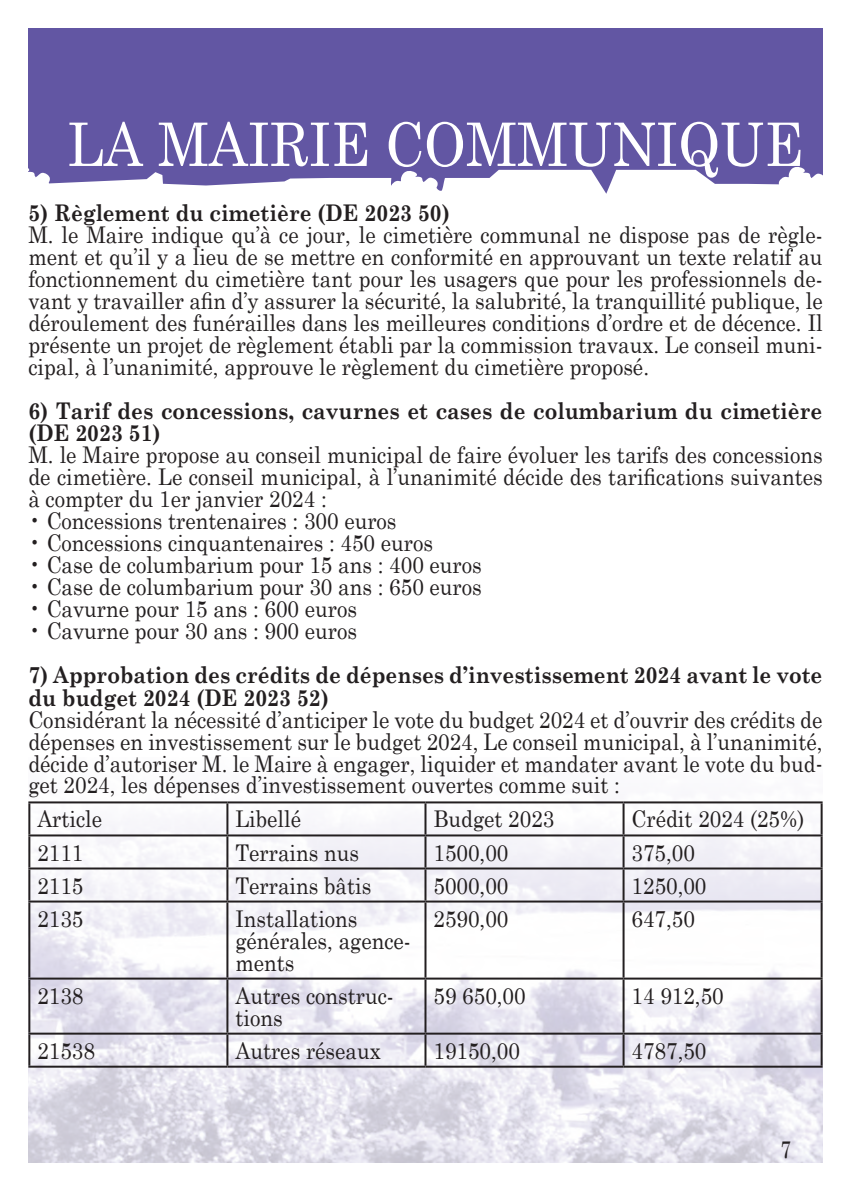
<style>
.page{position:relative;width:851px;height:1191px;background:#fff}
.page>*{position:absolute;margin:0;border:0;box-sizing:border-box;transform-origin:0 0}
.t1{font:60px "Century Schoolbook";color:#fff;scale:.9 1}
.t2{font:24px "Century Schoolbook";color:#231f20;scale:.8 1}
.t3{font:23px/22px "Century Schoolbook";color:#231f20;text-align:justify;scale:.9 1}
.t4{font:700 23px/22px "Century Schoolbook";color:#231f20;scale:.9 1}
</style>
<div class="page">
<img style="left:28px;top:803px;width:794px;height:359px">
<svg style="left:28px;top:28px;width:794px;height:166px;fill:#6256a3"></svg>
<hr style="left:28px;top:801px;width:199px;height:2px;background:#231f20">
<hr style="left:28px;top:803px;width:2px;height:31px;background:#231f20">
<hr style="left:227px;top:801px;width:198px;height:2px;background:#231f20">
<hr style="left:226px;top:803px;width:2px;height:31px;background:#231f20">
<hr style="left:425px;top:801px;width:198px;height:2px;background:#231f20">
<hr style="left:424px;top:803px;width:2px;height:31px;background:#231f20">
<hr style="left:623px;top:801px;width:199px;height:2px;background:#231f20">
<hr style="left:622px;top:803px;width:2px;height:31px;background:#231f20">
<hr style="left:820px;top:803px;width:2px;height:31px;background:#231f20">
<hr style="left:28px;top:834px;width:199px;height:2px;background:#231f20">
<hr style="left:28px;top:836px;width:2px;height:31px;background:#231f20">
<hr style="left:227px;top:834px;width:198px;height:2px;background:#231f20">
<hr style="left:226px;top:836px;width:2px;height:31px;background:#231f20">
<hr style="left:425px;top:834px;width:198px;height:2px;background:#231f20">
<hr style="left:424px;top:836px;width:2px;height:31px;background:#231f20">
<hr style="left:623px;top:834px;width:199px;height:2px;background:#231f20">
<hr style="left:622px;top:836px;width:2px;height:31px;background:#231f20">
<hr style="left:820px;top:836px;width:2px;height:31px;background:#231f20">
<hr style="left:28px;top:867px;width:199px;height:2px;background:#231f20">
<hr style="left:28px;top:869px;width:2px;height:31px;background:#231f20">
<hr style="left:227px;top:867px;width:198px;height:2px;background:#231f20">
<hr style="left:226px;top:869px;width:2px;height:31px;background:#231f20">
<hr style="left:425px;top:867px;width:198px;height:2px;background:#231f20">
<hr style="left:424px;top:869px;width:2px;height:31px;background:#231f20">
<hr style="left:623px;top:867px;width:199px;height:2px;background:#231f20">
<hr style="left:622px;top:869px;width:2px;height:31px;background:#231f20">
<hr style="left:820px;top:869px;width:2px;height:31px;background:#231f20">
<hr style="left:28px;top:900px;width:199px;height:2px;background:#231f20">
<hr style="left:28px;top:902px;width:2px;height:75px;background:#231f20">
<hr style="left:227px;top:900px;width:198px;height:2px;background:#231f20">
<hr style="left:226px;top:902px;width:2px;height:75px;background:#231f20">
<hr style="left:425px;top:900px;width:198px;height:2px;background:#231f20">
<hr style="left:424px;top:902px;width:2px;height:75px;background:#231f20">
<hr style="left:623px;top:900px;width:199px;height:2px;background:#231f20">
<hr style="left:622px;top:902px;width:2px;height:75px;background:#231f20">
<hr style="left:820px;top:902px;width:2px;height:75px;background:#231f20">
<hr style="left:28px;top:977px;width:199px;height:2px;background:#231f20">
<hr style="left:28px;top:979px;width:2px;height:53px;background:#231f20">
<hr style="left:227px;top:977px;width:198px;height:2px;background:#231f20">
<hr style="left:226px;top:979px;width:2px;height:53px;background:#231f20">
<hr style="left:425px;top:977px;width:198px;height:2px;background:#231f20">
<hr style="left:424px;top:979px;width:2px;height:53px;background:#231f20">
<hr style="left:623px;top:977px;width:199px;height:2px;background:#231f20">
<hr style="left:622px;top:979px;width:2px;height:53px;background:#231f20">
<hr style="left:820px;top:979px;width:2px;height:53px;background:#231f20">
<hr style="left:28px;top:1032px;width:199px;height:2px;background:#231f20">
<hr style="left:28px;top:1034px;width:2px;height:31px;background:#231f20">
<hr style="left:227px;top:1032px;width:198px;height:2px;background:#231f20">
<hr style="left:226px;top:1034px;width:2px;height:31px;background:#231f20">
<hr style="left:425px;top:1032px;width:198px;height:2px;background:#231f20">
<hr style="left:424px;top:1034px;width:2px;height:31px;background:#231f20">
<hr style="left:623px;top:1032px;width:199px;height:2px;background:#231f20">
<hr style="left:622px;top:1034px;width:2px;height:31px;background:#231f20">
<hr style="left:820px;top:1034px;width:2px;height:31px;background:#231f20">
<hr style="left:28px;top:1065px;width:199px;height:2px;background:#231f20">
<hr style="left:227px;top:1065px;width:198px;height:2px;background:#231f20">
<hr style="left:425px;top:1065px;width:198px;height:2px;background:#231f20">
<hr style="left:623px;top:1065px;width:199px;height:2px;background:#231f20">
<h1 class="t1" style="left:68px;top:94px;width:818px">LA MAIRIE COMMUNIQUE</h1>
<p class="t4" style="left:28px;top:201px;width:470px">5) Règlement du cimetière (DE 2023 50)</p>
<p class="t3" style="left:28px;top:222px;width:883px">M. le Maire indique qu’à ce jour, le cimetière communal ne dispose pas de règle&shy;ment et qu’il y a lieu de se mettre en conformité en approuvant un texte relatif au fonctionnement du cimetière tant pour les usagers que pour les professionnels de&shy;vant y travailler afin d’y assurer la sécurité, la salubrité, la tranquillité publique, le déroulement des funérailles dans les meilleures conditions d’ordre et de décence. Il présente un projet de règlement établi par la commission travaux. Le conseil muni&shy;cipal, à l’unanimité, approuve le règlement du cimetière proposé.</p>
<p class="t4" style="left:28px;top:399px;width:883px">6) Tarif des concessions, cavurnes et cases de columbarium du cimetière (DE 2023 51)</p>
<p class="t3" style="left:28px;top:442px;width:884px">M. le Maire propose au conseil municipal de faire évoluer les tarifs des concessions de cimetière. Le conseil municipal, à l’unanimité décide des tarifications suivantes à compter du 1er janvier 2024 :</p>
<p class="t3" style="left:28px;top:508px;width:410px">• Concessions trentenaires : 300 euros</p>
<p class="t3" style="left:28px;top:530px;width:451px">• Concessions cinquantenaires : 450 euros</p>
<p class="t3" style="left:28px;top:552px;width:505px">• Case de columbarium pour 15 ans : 400 euros</p>
<p class="t3" style="left:28px;top:574px;width:505px">• Case de columbarium pour 30 ans : 650 euros</p>
<p class="t3" style="left:28px;top:596px;width:366px">• Cavurne pour 15 ans : 600 euros</p>
<p class="t3" style="left:28px;top:618px;width:366px">• Cavurne pour 30 ans : 900 euros</p>
<p class="t4" style="left:28px;top:663px;width:883px">7) Approbation des crédits de dépenses d’investissement 2024 avant le vote du budget 2024 (DE 2023 52)</p>
<p class="t3" style="left:28px;top:706px;width:883px">Considérant la nécessité d’anticiper le vote du budget 2024 et d’ouvrir des crédits de dépenses en investissement sur le budget 2024, Le conseil municipal, à l’unanimité, décide d’autoriser M. le Maire à engager, liquider et mandater avant le vote du bud&shy;get 2024, les dépenses d’investissement ouvertes comme suit :</p>
<p class="t3" style="left:37px;top:806px;width:73px">Article</p>
<p class="t3" style="left:235px;top:806px;width:74px">Libellé</p>
<p class="t3" style="left:433px;top:806px;width:136px">Budget 2023</p>
<p class="t3" style="left:631px;top:806px;width:193px">Crédit 2024 (25%)</p>
<p class="t3" style="left:37px;top:839px;width:53px">2111</p>
<p class="t3" style="left:235px;top:839px;width:139px">Terrains nus</p>
<p class="t3" style="left:433px;top:839px;width:85px">1500,00</p>
<p class="t3" style="left:631px;top:839px;width:72px">375,00</p>
<p class="t3" style="left:37px;top:872px;width:53px">2115</p>
<p class="t3" style="left:235px;top:872px;width:152px">Terrains bâtis</p>
<p class="t3" style="left:433px;top:872px;width:85px">5000,00</p>
<p class="t3" style="left:631px;top:872px;width:85px">1250,00</p>
<p class="t3" style="left:37px;top:905px;width:53px">2135</p>
<p class="t3" style="left:235px;top:905px;width:196px;text-align:left">Installations générales, agence&shy;ments</p>
<p class="t3" style="left:433px;top:905px;width:85px">2590,00</p>
<p class="t3" style="left:631px;top:905px;width:72px">647,50</p>
<p class="t3" style="left:37px;top:982px;width:53px">2138</p>
<p class="t3" style="left:235px;top:982px;width:177px">Autres construc&shy;tions</p>
<p class="t3" style="left:433px;top:982px;width:104px">59 650,00</p>
<p class="t3" style="left:631px;top:982px;width:104px">14 912,50</p>
<p class="t3" style="left:37px;top:1037px;width:65px">21538</p>
<p class="t3" style="left:235px;top:1037px;width:163px">Autres réseaux</p>
<p class="t3" style="left:433px;top:1037px;width:97px">19150,00</p>
<p class="t3" style="left:631px;top:1037px;width:85px">4787,50</p>
<p class="t2" style="left:780px;top:1128px;width:15px">7</p>
</div>
